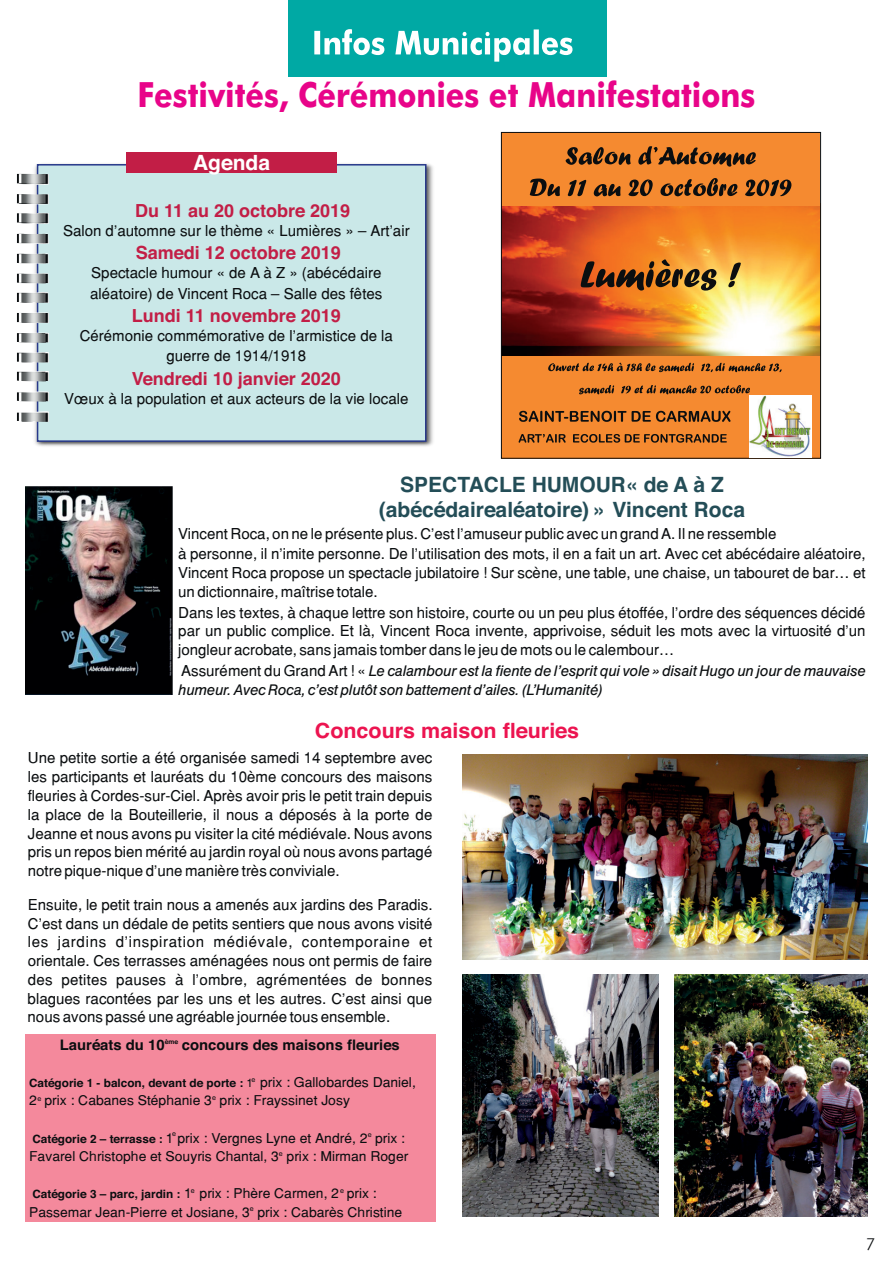
<style>
.page{position:relative;width:893px;height:1263px;background:#fff}
.page>*{position:absolute;margin:0;border:0;box-sizing:border-box;transform-origin:0 0}
.t1{font:700 34.8px "Futura BT";color:#e80489;scale:.88 1}
.t2{font:700 21px/25px "Helvetica";color:#234d57;text-align:center}
.t3{font:700 21px "Helvetica";color:#ec1450}
.t4{font:700 21px "Helvetica";color:#fff}
.t5{font:700 18px "Helvetica";color:#c21e46}
.t6{font:300 16.5px "Futura BT";color:#0b0e10}
.t7{font:15px/18.8px "Helvetica";color:#0b0e10}
.t8{font:italic 15px/18.8px "Helvetica BQ";color:#0b0e10}
.t9{font:700 14.55px "Helvetica";color:#0b0e10}
.t10{font:13.5px/18.6px "Helvetica";color:#0b0e10}
.t11{font:7.2px "Arial";color:#0b0e10}
.s1{font-family:"Helvetica";font-style:normal}
.s2{font-weight:700;font-size:11.55px}
.s3{font-family:"Arial";font-size:11.55px}
.s4{font-size:11.55px}
</style>
<div class="page">
<div style="left:26px;top:1034px;width:410px;height:187px;background:#f4899c"></div>
<img style="left:34px;top:163px;width:399px;height:283px">
<div style="left:38px;top:165px;width:387px;height:276px;background:#cae8e8"></div>
<div style="left:37px;top:164px;width:389px;height:278px;border:2px solid #28398b"></div>
<img style="left:17px;top:174px;width:32px;height:248px">
<div style="left:126px;top:152px;width:211px;height:21px;background:#c21e46"></div>
<img style="left:26px;top:487px;width:147px;height:207px">
<div style="left:288px;top:0;width:319px;height:76px;background:#00a9a4"></div>
<svg style="left:314px;top:29px;width:258px;height:33px"></svg>
<img style="left:503px;top:206px;width:316px;height:150px">
<div style="left:501px;top:132px;width:319px;height:74px;background:#f58a30"></div>
<svg style="left:566px;top:146px;width:190px;height:21px"></svg>
<svg style="left:530px;top:178px;width:261px;height:18px"></svg>
<svg style="left:581px;top:259px;width:160px;height:32px;background:#a46b2c"></svg>
<div style="left:501px;top:356px;width:320px;height:54px;background:#f58a30"></div>
<svg style="left:548px;top:363px;width:234px;height:9px"></svg>
<svg style="left:579px;top:385px;width:171px;height:9px"></svg>
<div style="left:501px;top:399px;width:320px;height:59px;background:#f58a30"></div>
<svg style="left:519px;top:411px;width:211px;height:11px"></svg>
<svg style="left:519px;top:434px;width:208px;height:9px"></svg>
<div style="left:501px;top:132px;width:320px;height:327px;border:1px solid #0b0e10"></div>
<img style="left:749px;top:395px;width:63px;height:63px">
<img style="left:462px;top:755px;width:405px;height:204px">
<img style="left:462px;top:974px;width:196px;height:242px">
<img style="left:674px;top:974px;width:193px;height:242px">
<h1 class="t1" style="left:138px;top:74px;width:703px">Festivités, Cérémonies et Manifestations</h1>
<h2 class="t4" style="left:193px;top:145px;width:79px">Agenda</h2>
<p class="t5" style="left:135px;top:196px;width:217px">Du 11 au 20 octobre 2019</p>
<p class="t7" style="left:63px;top:221px;width:348px">Salon d’automne sur le thème « Lumières » – Art’air</p>
<p class="t5" style="left:136px;top:238px;width:207px">Samedi 12 octobre 2019</p>
<p class="t7" style="left:90px;top:262px;width:294px;line-height:20.7px">Spectacle humour « de A à Z » (abécédaire aléatoire) de Vincent Roca – Salle des fêtes</p>
<p class="t5" style="left:132px;top:301px;width:211px">Lundi 11 novembre 2019</p>
<p class="t7" style="left:80px;top:325px;width:315px;line-height:20.7px;text-align:center">Cérémonie commémorative de l’armistice de la guerre de 1914/1918</p>
<p class="t5" style="left:132px;top:364px;width:211px">Vendredi 10 janvier 2020</p>
<p class="t7" style="left:64px;top:389px;width:346px">Vœux à la population et aux acteurs de la vie locale</p>
<h2 class="t2" style="left:379px;top:472px;width:368px">SPECTACLE HUMOUR« de A à Z (abécédairealéatoire) » Vincent Roca</h2>
<p class="t7" style="left:178px;top:523px;width:689px;line-height:20.7px">Vincent Roca, on ne le présente plus. C’est l’amuseur public avec un grand A. Il ne ressemble<br>à personne, il n’imite personne. De l’utilisation des mots, il en a fait un art. Avec cet abécédaire aléatoire,</p>
<p class="t7" style="left:178px;top:563px;width:689px">Vincent Roca propose un spectacle jubilatoire ! Sur scène, une table, une chaise, un tabouret de bar… et un dictionnaire, maîtrise totale.</p>
<p class="t7" style="left:178px;top:603px;width:689px;text-align:justify">Dans les textes, à chaque lettre son histoire, courte ou un peu plus étoffée, l’ordre des séquences décidé par un public complice. Et là, Vincent Roca invente, apprivoise, séduit les mots avec la virtuosité d’un jongleur acrobate, sans jamais tomber dans le jeu de mots ou le calembour…</p>
<p class="t8" style="left:178px;top:662px;width:689px"><span class="s1">Assurément du Grand Art ! «</span> Le calambour est la fiente de l’esprit qui vole » disait Hugo un jour de mauvaise humeur. Avec Roca, c’est plutôt son battement d’ailes. (L’Humanité)</p>
<h2 class="t3" style="left:315px;top:714px;width:266px">Concours maison fleuries</h2>
<p class="t7" style="left:28px;top:749px;width:406px;text-align:justify">Une petite sortie a été organisée samedi 14 septembre avec les participants et lauréats du 10ème concours des maisons fleuries à Cordes-sur-Ciel. Après avoir pris le petit train depuis la place de la Bouteillerie, il nous a déposés à la porte de Jeanne et nous avons pu visiter la cité médiévale. Nous avons pris un repos bien mérité au jardin royal où nous avons partagé notre pique-nique d'une manière très conviviale.</p>
<p class="t7" style="left:28px;top:895px;width:406px;text-align:justify">Ensuite, le petit train nous a amenés aux jardins des Paradis.<br>C'est dans un dédale de petits sentiers que nous avons visité les jardins d'inspiration médiévale, contemporaine et orientale. Ces terrasses aménagées nous ont permis de faire des petites pauses à l'ombre, agrémentées de bonnes blagues racontées par les uns et les autres. C'est ainsi que nous avons passé une agréable journée tous ensemble.</p>
<p class="t9" style="left:60px;top:1033px;width:342px">Lauréats du 10<sup>ème</sup> concours des maisons fleuries</p>
<p class="t10" style="left:29px;top:1072px;width:388px"><span class="s2">Catégorie 1</span> <span class="s3">- balcon, devant de porte :</span> <span class="s4">1</span> prix : Gallobardes Daniel,<br>2 prix : Cabanes Stéphanie 3 prix : Frayssinet Josy</p>
<p class="t10" style="left:29px;top:1128px;width:381px"><span class="s2">Catégorie 2 – terrasse :</span> 1 prix : Vergnes Lyne et André, 2 prix :<br>Favarel Christophe et Souyris Chantal, 3 prix : Mirman Roger</p>
<p class="t10" style="left:29px;top:1184px;width:375px"><span class="s2">Catégorie 3 – parc, jardin :</span> 1 prix : Phère Carmen, 2 prix :<br>Passemar Jean-Pierre et Josiane, 3 prix : Cabarès Christine</p>
<p class="t11" style="left:252px;top:1075px;width:5px">e</p>
<p class="t11" style="left:212px;top:1092px;width:5px">e</p>
<p class="t11" style="left:37px;top:1093px;width:5px">e</p>
<p class="t11" style="left:172px;top:1129px;width:5px">e</p>
<p class="t11" style="left:368px;top:1129px;width:5px">e</p>
<p class="t11" style="left:279px;top:1148px;width:5px">e</p>
<p class="t11" style="left:191px;top:1185px;width:5px">e</p>
<p class="t11" style="left:340px;top:1185px;width:5px">e</p>
<p class="t11" style="left:250px;top:1204px;width:5px">e</p>
<p class="t6" style="left:866px;top:1234px;width:11px">7</p>
</div>
